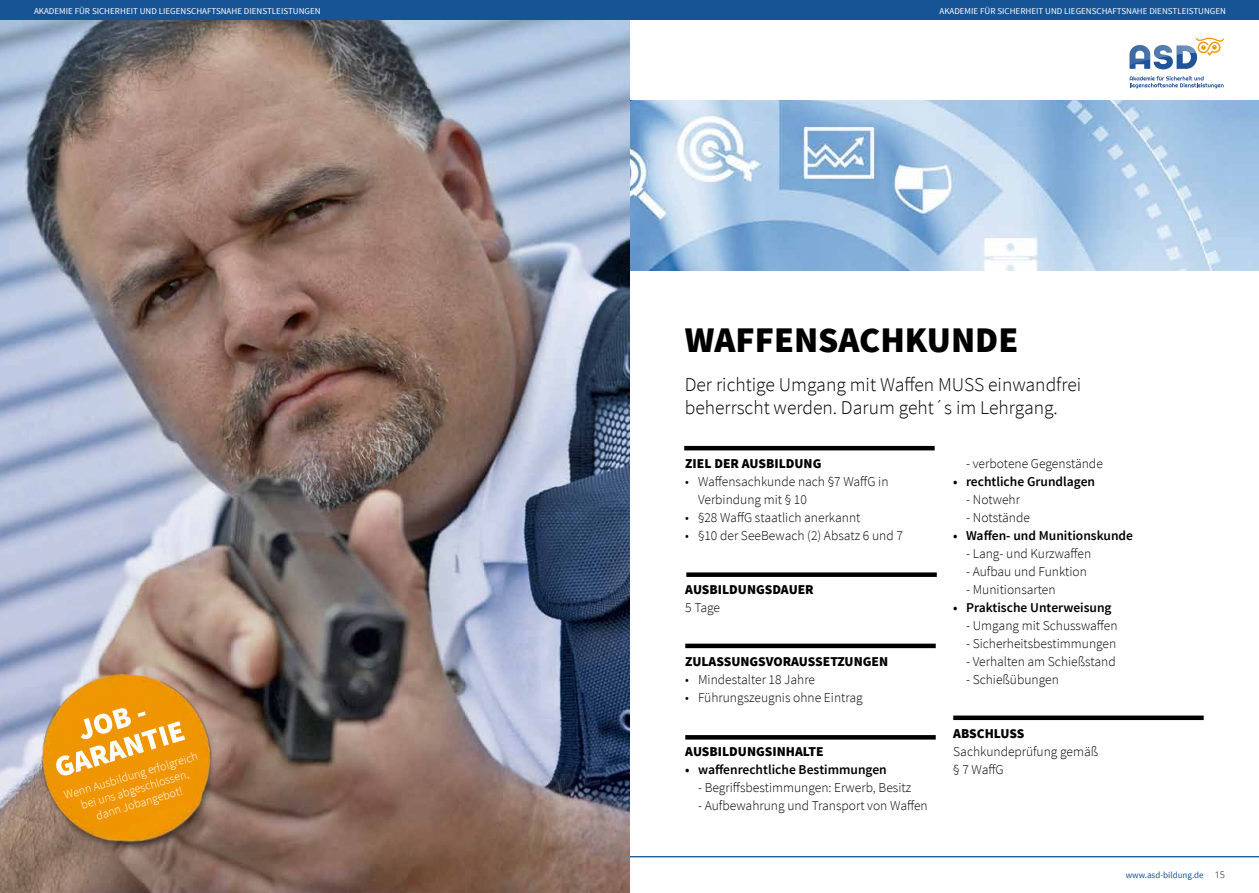
<style>
.page{position:relative;width:1259px;height:893px;background:#fff}
.page>*{position:absolute;margin:0;border:0;box-sizing:border-box;transform-origin:0 0}
.t1{font:900 36px "Source Sans Pro";color:#000}
.t2{font:300 19.5px/23.4px "Source Sans Pro";color:#000}
.t3{font:300 13.5px/18px "Source Sans Pro";color:#000}
.t4{font:600 13.5px "Source Sans Pro";color:#000}
.t5{font:900 13.5px "Source Sans Pro";color:#000}
.t6{font:300 12px/14.4px "Source Sans Pro";color:#fff;text-align:center}
.t7{font:9px "Source Sans Pro";color:#fff}
.t8{font:9px "Source Sans Pro";color:#175496}
.s1{font-family:"Open Sans";font-weight:300;color:#000}
</style>
<div class="page">
<hr style="left:0;top:856px;width:1259px;height:1px;background:#175496">
<img style="left:629px;top:100px;width:630px;height:170px">
<svg style="left:1129px;top:38px;width:94px;height:31px"></svg>
<svg style="left:1129px;top:76px;width:94px;height:12px"></svg>
<img style="left:0;top:20px;width:629px;height:873px">
<div style="left:0;top:0;width:1259px;height:20px;background:#175496"></div>
<hr style="left:684px;top:446px;width:250px;height:4px;background:#000">
<div style="left:685px;top:735px;width:250px;height:5px;background:#000"></div>
<hr style="left:953px;top:716px;width:250px;height:4px;background:#000">
<div style="left:686px;top:572px;width:250px;height:5px;background:#000"></div>
<img style="left:34px;top:668px;width:193px;height:193px">
<svg style="left:56px;top:708px;width:129px;height:67px"></svg>
<hr style="left:685px;top:644px;width:250px;height:4px;background:#000">
<p class="t7" style="left:34px;top:5px;width:288px">AKADEMIE FÜR SICHERHEIT UND LIEGENSCHAFTSNAHE DIENSTLEISTUNGEN</p>
<p class="t6" style="left:62px;top:789px;width:140px;rotate:-17deg">Wenn Ausbildung erfolgreich bei uns abgeschlossen, dann Jobangebot!</p>
<p class="t7" style="left:939px;top:5px;width:288px">AKADEMIE FÜR SICHERHEIT UND LIEGENSCHAFTSNAHE DIENSTLEISTUNGEN</p>
<h1 class="t1" style="left:685px;top:317px;width:335px">WAFFENSACHKUNDE</h1>
<h2 class="t2" style="left:685px;top:373px;width:398px">Der richtige Umgang mit Waffen MUSS einwandfrei beherrscht werden. Darum geht´s im Lehrgang.</h2>
<p class="t5" style="left:685px;top:455px;width:138px">ZIEL DER AUSBILDUNG</p>
<p class="t3" style="left:698px;top:473px;width:192px;text-indent:-13px">• Waffensachkunde nach §7 WaffG in<br>Verbindung mit § 10</p>
<p class="t3" style="left:685px;top:509px;width:177px">• §28 WaffG staatlich anerkannt</p>
<p class="t3" style="left:685px;top:527px;width:219px">• §10 der SeeBewach (2) Absatz 6 und 7</p>
<p class="t5" style="left:685px;top:581px;width:130px">AUSBILDUNGSDAUER</p>
<p class="t3" style="left:685px;top:599px;width:36px">5 Tage</p>
<p class="t5" style="left:685px;top:653px;width:204px">ZULASSUNGSVORAUSSETZUNGEN</p>
<p class="t3" style="left:685px;top:671px;width:131px">• Mindestalter 18 Jahre</p>
<p class="t3" style="left:685px;top:689px;width:179px">• Führungszeugnis ohne Eintrag</p>
<p class="t5" style="left:685px;top:743px;width:140px">AUSBILDUNGSINHALTE</p>
<p class="t4" style="left:685px;top:761px;width:203px">• waffenrechtliche Bestimmungen</p>
<p class="t3" style="left:698px;top:779px;width:215px">- Begriffsbestimmungen: Erwerb, Besitz</p>
<p class="t3" style="left:698px;top:797px;width:231px">- Aufbewahrung und Transport von Waffen</p>
<p class="t3" style="left:966px;top:455px;width:138px">- verbotene Gegenstände</p>
<p class="t4" style="left:953px;top:473px;width:143px">• rechtliche Grundlagen</p>
<p class="t3" style="left:966px;top:491px;width:55px">- Notwehr</p>
<p class="t3" style="left:966px;top:509px;width:65px">- Notstände</p>
<p class="t4" style="left:953px;top:527px;width:181px">• Waffen- und Munitionskunde</p>
<p class="t3" style="left:966px;top:545px;width:127px">- Lang- und Kurzwaffen</p>
<p class="t3" style="left:966px;top:563px;width:122px">- Aufbau und Funktion</p>
<p class="t3" style="left:966px;top:581px;width:91px">- Munitionsarten</p>
<p class="t4" style="left:953px;top:599px;width:160px">• Praktische Unterweisung</p>
<p class="t3" style="left:966px;top:617px;width:153px">- Umgang mit Schusswaffen</p>
<p class="t3" style="left:966px;top:635px;width:152px">- Sicherheitsbestimmungen</p>
<p class="t3" style="left:966px;top:653px;width:151px">- Verhalten am Schießstand</p>
<p class="t3" style="left:966px;top:670px;width:94px">- Schießübungen</p>
<p class="t5" style="left:953px;top:725px;width:73px">ABSCHLUSS</p>
<p class="t3" style="left:953px;top:742px;width:146px">Sachkundeprüfung gemäß § 7 WaffG</p>
<p class="t8" style="left:1125px;top:869px;width:101px">WWW.ASD-BILDUNG.DE <span class="s1">15</span></p>
</div>
